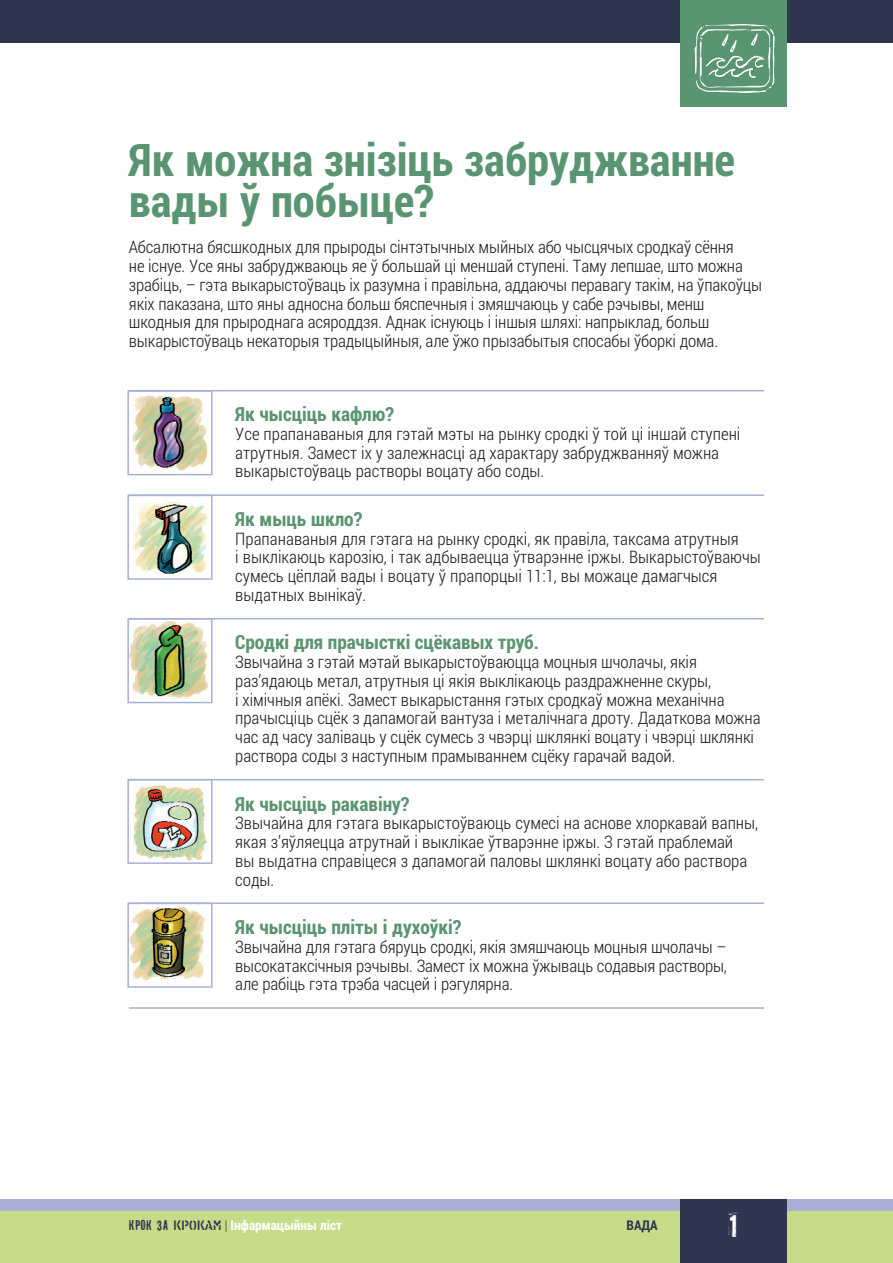
<style>
.page{position:relative;width:893px;height:1263px;background:#fff}
.page>*{position:absolute;margin:0;border:0;box-sizing:border-box;transform-origin:0 0}
.t1{font:700 45px/40.5px "Roboto Condensed";color:#5a9571}
.t2{font:30px "PF Fuel Pro";color:#fff}
.t3{font:700 19.5px "Roboto Condensed";color:#5a9571}
.t4{font:300 17.25px/18.8px "Roboto Condensed";letter-spacing:-.005em;color:#231f20}
.t5{font:700 13.5px "Roboto Condensed";color:#fff}
.t6{font:700 13.5px "Roboto Condensed";color:#2f3650}
.s1{font-family:"PF Fuel Pro";font-weight:400;color:#2f3650}
.s2{font-family:"Logistica Two";font-weight:400;color:#2f3650}
.s3{font-weight:300;color:#2f3650}
</style>
<div class="page">
<div style="left:0;top:0;width:892px;height:43px;background:#2f3650"></div>
<div style="left:680px;top:0;width:106px;height:106px;background:#5a9571"></div>
<svg style="left:694px;top:24px;width:80px;height:69px"></svg>
<div style="left:0;top:1199px;width:892px;height:13px;background:#aaafd5"></div>
<div style="left:0;top:1212px;width:892px;height:51px;background:#c5dd88"></div>
<div style="left:680px;top:1199px;width:106px;height:64px;background:#2f3650"></div>
<hr style="left:129px;top:390px;width:635px;height:1px;background:#aaafd5">
<hr style="left:129px;top:494px;width:635px;height:2px;background:#aaafd5">
<hr style="left:129px;top:618px;width:635px;height:1px;background:#aaafd5">
<hr style="left:129px;top:779px;width:635px;height:1px;background:#aaafd5">
<hr style="left:129px;top:903px;width:635px;height:1px;background:#aaafd5">
<hr style="left:129px;top:1007px;width:635px;height:2px;background:#aaafd5">
<img style="left:132px;top:395px;width:76px;height:76px">
<div style="left:127px;top:390px;width:85px;height:85px;border:2px solid #aaafd5"></div>
<img style="left:133px;top:501px;width:75px;height:74px">
<div style="left:127px;top:495px;width:85px;height:85px;border:2px solid #aaafd5"></div>
<img style="left:130px;top:621px;width:78px;height:78px">
<div style="left:127px;top:618px;width:85px;height:85px;border:2px solid #aaafd5"></div>
<img style="left:133px;top:786px;width:74px;height:74px">
<div style="left:127px;top:779px;width:85px;height:85px;border:2px solid #aaafd5"></div>
<img style="left:130px;top:907px;width:75px;height:74px">
<div style="left:127px;top:903px;width:85px;height:85px;border:2px solid #aaafd5"></div>
<h1 class="t1" style="left:129px;top:138px;width:607px">Як можна знізіць забруджванне вады ў побыце?</h1>
<p class="t4" style="left:129px;top:237px;width:634px">Абсалютна бясшкодных для прыроды сінтэтычных мыйных або чысцячых сродкаў сёння<br>не існуе. Усе яны забруджваюць яе ў большай ці меншай ступені. Таму лепшае, што можна зрабіць, – гэта выкарыстоўваць іх разумна і правільна, аддаючы перавагу такім, на ўпакоўцы якіх паказана, што яны адносна больш бяспечныя і змяшчаюць у сабе рэчывы, менш шкодныя для прыроднага асяроддзя. Аднак існуюць і іншыя шляхі: напрыклад, больш выкарыстоўваць некаторыя традыцыйныя, але ўжо прызабытыя спосабы ўборкі дома.</p>
<p class="t3" style="left:235px;top:401px;width:160px">Як чысціць кафлю?</p>
<p class="t4" style="left:235px;top:424px;width:506px">Усе прапанаваныя для гэтай мэты на рынку сродкі ў той ці іншай ступені атрутныя. Замест іх у залежнасці ад характару забруджванняў можна выкарыстоўваць растворы воцату або соды.</p>
<p class="t3" style="left:235px;top:505px;width:128px">Як мыць шкло?</p>
<p class="t4" style="left:235px;top:529px;width:527px">Прапанаваныя для гэтага на рынку сродкі, як правіла, таксама атрутныя<br>і выклікаюць карозію, і так адбываецца ўтварэнне іржы. Выкарыстоўваючы сумесь цёплай вады і воцату ў прапорцыі 11:1, вы можаце дамагчыся выдатных вынікаў.</p>
<p class="t3" style="left:235px;top:629px;width:305px">Сродкі для прачысткі сцёкавых труб.</p>
<p class="t4" style="left:235px;top:652px;width:527px">Звычайна з гэтай мэтай выкарыстоўваюцца моцныя шчолачы, якія раз’ядаюць метал, атрутныя ці якія выклікаюць раздражненне скуры,<br>і хімічныя апёкі. Замест выкарыстання гэтых сродкаў можна механічна прачысціць сцёк з дапамогай вантуза і металічнага дроту. Дадаткова можна час ад часу заліваць у сцёк сумесь з чвэрці шклянкі воцату і чвэрці шклянкі раствора соды з наступным прамываннем сцёку гарачай вадой.</p>
<p class="t3" style="left:235px;top:790px;width:176px">Як чысціць ракавіну?</p>
<p class="t4" style="left:235px;top:813px;width:524px">Звычайна для гэтага выкарыстоўваюць сумесі на аснове хлоркавай вапны, якая з’яўляецца атрутнай і выклікае ўтварэнне іржы. З гэтай праблемай<br>вы выдатна справіцеся з дапамогай паловы шклянкі воцату або раствора соды.</p>
<p class="t3" style="left:235px;top:913px;width:227px">Як чысціць пліты і духоўкі?</p>
<p class="t4" style="left:235px;top:937px;width:493px;text-align:justify">Звычайна для гэтага бяруць сродкі, якія змяшчаюць моцныя шчолачы – высокатаксічныя рэчывы. Замест іх можна ўжываць содавыя растворы, але рабіць гэта трэба часцей і рэгулярна.</p>
<p class="t5" style="left:129px;top:1216px;width:215px"><span class="s1">Крок за</span> <span class="s2">крокам</span> <span class="s3">|</span> Інфармацыйны ліст</p>
<p class="t6" style="left:626px;top:1216px;width:33px">ВАДА</p>
<h2 class="t2" style="left:728px;top:1210px;width:12px">1</h2>
</div>
